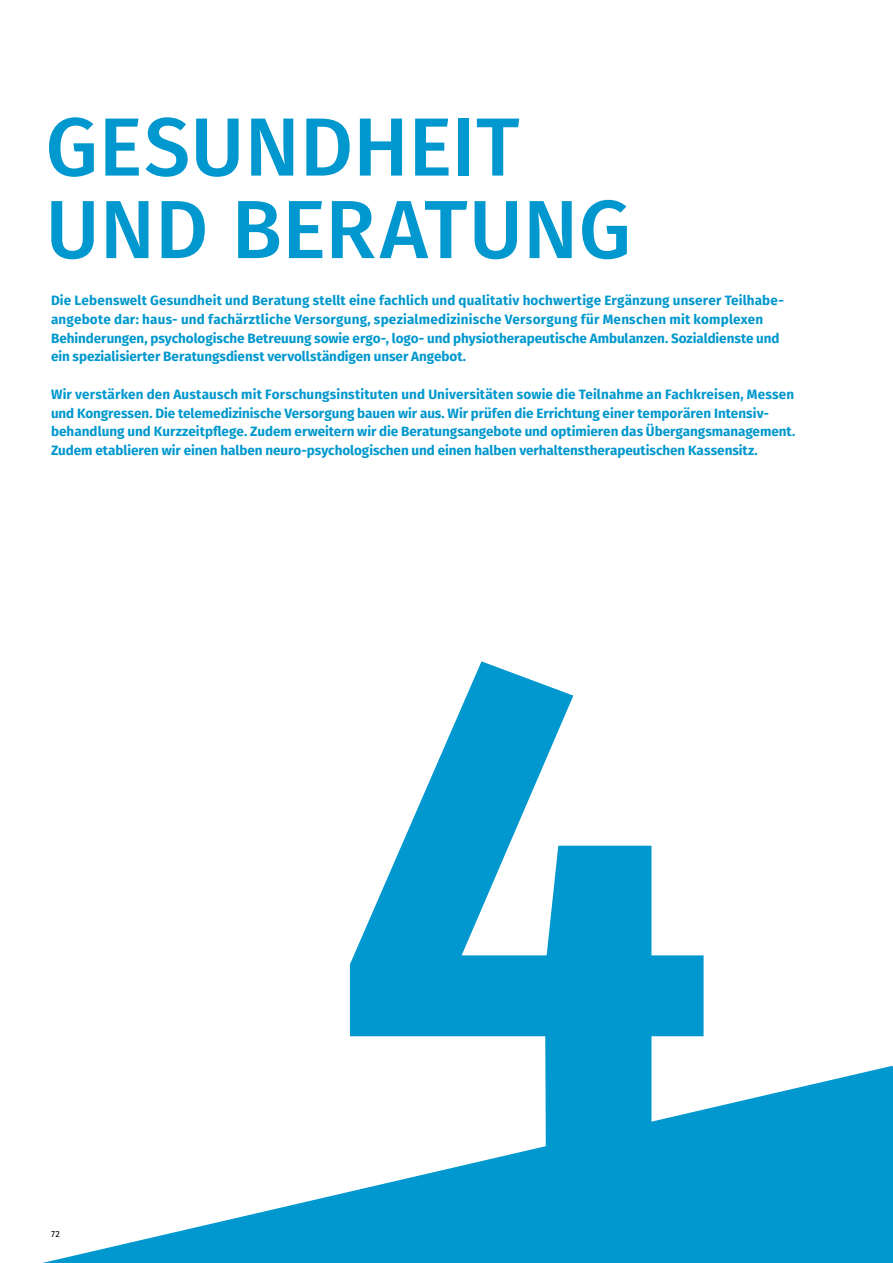
<style>
.page{position:relative;width:893px;height:1263px;background:#fff}
.page>*{position:absolute;margin:0;border:0;box-sizing:border-box;transform-origin:0 0}
.headline_-2{font:500 82.5px/82.5px "Fira GO";color:#0098ce}
.headline_-3{font:700 13.5px/18.8px "Fira GO";color:#0098ce}
.t1{font:9px "Fira GO";color:#000}
</style>
<div class="page">
<svg style="left:350px;top:661px;width:354px;height:405px;fill:#0399ce"></svg>
<svg style="left:42px;top:1066px;width:851px;height:197px;fill:#0098ce"></svg>
<h2 class="headline_-2" style="left:45px;top:106px;width:587px">GESUNDHEIT<br>UND BERATUNG</h2>
<h3 class="headline_-3" style="left:51px;top:291px;width:733px">Die Lebenswelt Gesundheit und Beratung stellt eine fachlich und qualitativ hochwertige Ergänzung unserer Teilhabe&shy;angebote dar: haus- und fachärztliche Versorgung, spezialmedizinische Versorgung für Menschen mit komplexen Behinderungen, psychologische Betreuung sowie ergo-, logo- und physiotherapeutische Ambulanzen. Sozialdienste und ein spezialisierter Beratungsdienst vervollständigen unser Angebot.</h3>
<h3 class="headline_-3" style="left:51px;top:385px;width:746px">Wir verstärken den Austausch mit Forschungsinstituten und Universitäten sowie die Teilnahme an Fachkreisen, Messen und Kongressen. Die telemedizinische Versorgung bauen wir aus. Wir prüfen die Errichtung einer temporären Intensiv&shy;behandlung und Kurzzeitpflege. Zudem erweitern wir die Beratungsangebote und optimieren das Übergangsmanagement.<br>Zudem etablieren wir einen halben neuro-psychologischen und einen halben verhaltenstherapeutischen Kassensitz.</h3>
<p class="t1" style="left:51px;top:1229px;width:10px">72</p>
</div>
